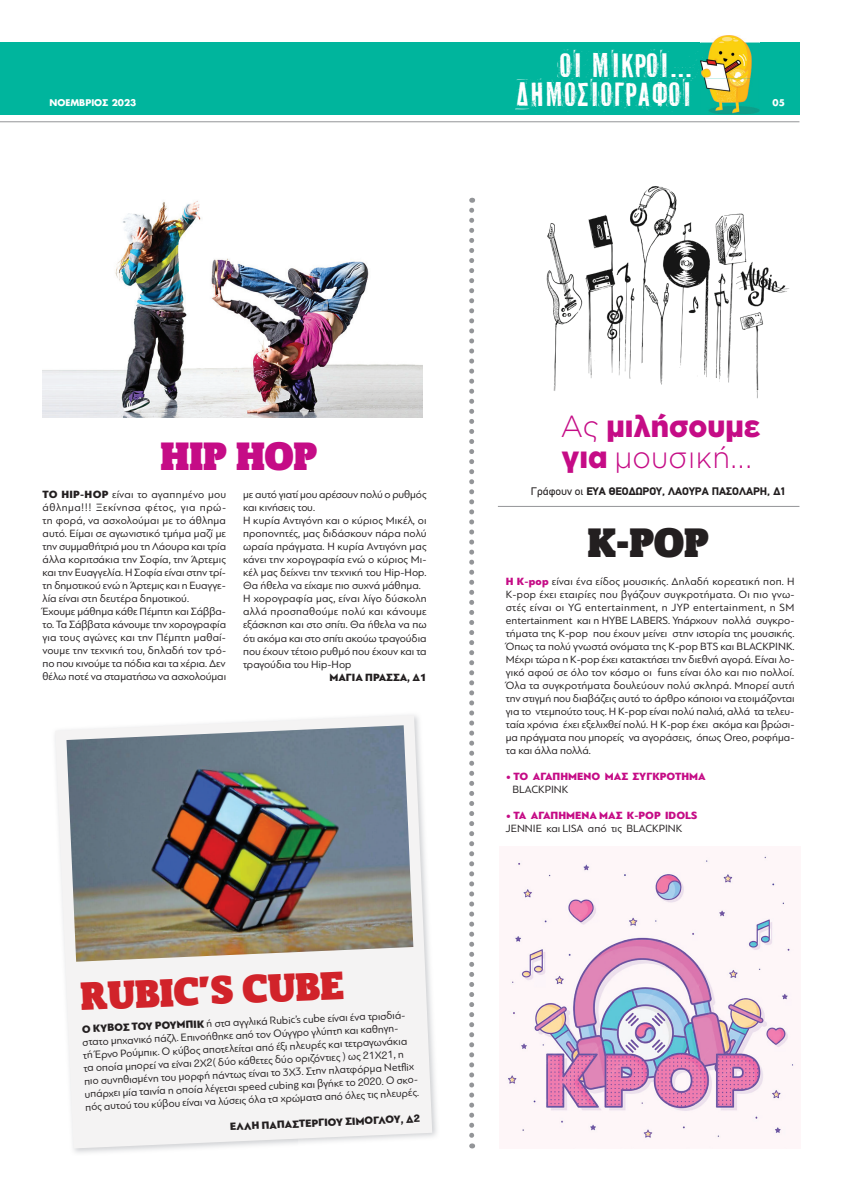
<style>
.page{position:relative;width:842px;height:1191px;background:#fff}
.page>*{position:absolute;margin:0;border:0;box-sizing:border-box;transform-origin:0 0}
.t1{font:900 37.5px "BHMA Next Step 10";color:#231f20}
.t2{font:900 36.1px "BHMA Next Step 10";color:#d1232a}
.t3{font:900 36.1px "BHMA Next Step 10";color:#c50c86}
.t4{font:31.6px "PF Fuel Pro";color:#fff}
.t5{font:300 30.4px/31px "Gotham Greek";color:#c50c86;scale:.95 1}
.t6{font:11px/13px "PF Bague Sans Pro";color:#231f20}
.t7{font:900 11px "PF Bague Sans Pro";color:#c50c86}
.t8{font:900 11px "PF Bague Sans Pro";color:#231f20}
.t9{font:900 11px "PF Din Text";color:#231f20;scale:1.05 1}
.t10{font:700 9px "PF Futura Neu";color:#fff}
.s1{font-weight:900}
.s2{font-weight:400}
.s3{font-weight:900;color:#c50c86}
</style>
<div class="page">
<img style="left:546px;top:186px;width:244px;height:213px">
<div style="left:0;top:43px;width:799px;height:72px;background:#00b59d"></div>
<hr style="left:0;top:121px;width:799px;height:1px;background:#939598">
<img style="left:700px;top:36px;width:60px;height:78px">
<img style="left:700px;top:45px;width:3px;height:38px">
<svg style="left:469px;top:210px;width:5px;height:938px"></svg>
<img style="left:507px;top:855px;width:287px;height:285px">
<hr style="left:498px;top:506px;width:301px;height:1px;background:#939598">
<img style="left:43px;top:200px;width:380px;height:217px">
<svg style="left:55px;top:715px;width:377px;height:433px;fill:#f4f3f3"></svg>
<img style="left:66px;top:725px;width:347px;height:236px">
<p class="t10" style="left:50px;top:97px;width:88px">ΝΟΕΜΒΡΙΟΣ 2023</p>
<h3 class="t4" style="left:559px;top:43px;width:134px">Οι µικροί...</h3>
<h3 class="t4" style="left:516px;top:72px;width:178px">δηµοσιογράφοι</h3>
<p class="t10" style="left:773px;top:97px;width:14px">05</p>
<h2 class="t3" style="left:161px;top:432px;width:158px">HIP HOP</h2>
<p class="t6" style="left:43px;top:488px;width:185px"><span class="s1">ΤΟ HIP-HOP</span> είναι το αγαπηµένο µου άθληµα!!! Ξεκίνησα φέτος, για πρώ&shy;τη φορά, να ασχολούµαι µε το άθληµα αυτό. Είµαι σε αγωνιστικό τµήµα µαζί µε την συµµαθήτριά µου τη Λάουρα και τρία άλλα κοριτσάκια την Σοφία, την Άρτεµις και την Ευαγγελία. Η Σοφία είναι στην τρί&shy;τη δηµοτικού ενώ η Άρτεµις και η Ευαγγε&shy;λία είναι στη δευτέρα δηµοτικού.<br>Έχουµε µάθηµα κάθε Πέµπτη και Σάββα&shy;το. Τα Σάββατα κάνουµε την χορογραφία για τους αγώνες και την Πέµπτη µαθαί&shy;νουµε την τεχνική του, δηλαδή τον τρό&shy;πο που κινούµε τα πόδια και τα χέρια. ∆εν θέλω ποτέ να σταµατήσω να ασχολούµαι</p>
<p class="t6" style="left:243px;top:488px;width:185px">µε αυτό γιατί µου αρέσουν πολύ ο ρυθµός και κινήσεις του.<br>Η κυρία Αντιγόνη και ο κύριος Μικέλ, οι προπονητές, µας διδάσκουν πάρα πολύ ωραία πράγµατα. Η κυρία Αντιγόνη µας κάνει την χορογραφία ενώ ο κύριος Μι&shy;κέλ µας δείχνει την τεχνική του Hip-Hop.<br>Θα ήθελα να είχαµε πιο συχνά µάθηµα.<br>Η χορογραφία µας, είναι λίγο δύσκολη αλλά προσπαθούµε πολύ και κάνουµε εξάσκηση και στο σπίτι. Θα ήθελα να πω ότι ακόµα και στο σπίτι ακούω τραγούδια που έχουν τέτοιο ρυθµό που έχουν και τα τραγούδια του Hip-Hop</p>
<p class="t8" style="left:329px;top:670px;width:99px">ΜΑΓΙΑ ΠΡΑΣΣΑ, ∆1</p>
<h2 class="t2" style="left:80px;top:970px;width:265px;rotate:-2deg">RUBIC’S CUBE</h2>
<p class="t6" style="left:82px;top:1020px;width:342px;rotate:-2deg"><span class="s1">Ο ΚΥΒΟΣ ΤΟΥ ΡΟΥΜΠΙΚ</span> ή στα αγγλικά Rubic’s cube είναι ένα τρισδιά&shy;στατο µηχανικό πάζλ. Επινοήθηκε από τον Ούγγρο γλύπτη και καθηγη-<br>τή Έρνο Ρούµπικ. Ο κύβος αποτελείται από έξι πλευρές και τετραγωνάκια<br>τα οποία µπορεί να είναι 2Χ2( δύο κάθετες δύο οριζόντιες ) ως 21Χ21, η<br>πιο συνηθισµένη του µορφή πάντως είναι το 3Χ3. Στην πλατφόρµα Netfl ix υπάρχει µία ταινία η οποία λέγεται speed cubing και βγήκε το 2020. Ο σκο&shy;πός αυτού του κύβου είναι να λύσεις όλα τα χρώµατα από όλες τις πλευρές.</p>
<p class="t8" style="left:230px;top:1119px;width:192px;rotate:-2deg">EΛΛΗ ΠΑΠΑΣΤΕΡΓΙΟΥ ΣΙΜΟΓΛΟΥ, ∆2</p>
<h3 class="t5" style="left:561px;top:410px;width:212px">Ας <span class="s1">μιλήσουμε για</span> μουσική...</h3>
<p class="t9" style="left:531px;top:485px;width:244px"><span class="s2">Γράφουν οι</span> EYA ΘΕΟΔΩΡΟΥ, ΛΑΟΥΡΑ ΠΑΣΟΛΑΡΗ, Δ1</p>
<h1 class="t1" style="left:588px;top:517px;width:122px">K-POP</h1>
<p class="t6" style="left:506px;top:574px;width:290px;text-align:justify"><span class="s3">Η K-pop</span> είναι ένα είδος µουσικής. ∆ηλαδή κορεατική ποπ. Η K-pop έχει εταιρίες που βγάζουν συγκροτήµατα. Οι πιο γνω&shy;στές είναι οι YG entertainment, η JYP entertainment, η SM entertainment και η HYBE LABERS. Υπάρχουν πολλά συγκρο&shy;τήµατα της K-pop που έχουν µείνει στην ιστορία της µουσικής.<br>Όπως τα πολύ γνωστά ονόµατα της K-pop BTS και BLACKPINK.<br>Μέχρι τώρα η K-pop έχει κατακτήσει την διεθνή αγορά. Είναι λο&shy;γικό αφού σε όλο τον κόσµο οι funs είναι όλο και πιο πολλοί.<br>Όλα τα συγκροτήµατα δουλεύουν πολύ σκληρά. Μπορεί αυτή την στιγµή που διαβάζεις αυτό το άρθρο κάποιοι να ετοιµάζονται για το ντεµπούτο τους. Η Κ-pop είναι πολύ παλιά, αλλά τα τελευ&shy;ταία χρόνια έχει εξελιχθεί πολύ. Η K-pop έχει ακόµα και βρώσι&shy;µα πράγµατα που µπορείς να αγοράσεις, όπως Oreo, ροφήµα&shy;τα και άλλα πολλά.</p>
<p class="t7" style="left:506px;top:769px;width:201px">• ΤΟ ΑΓΑΠΗΜΕΝΟ ΜΑΣ ΣΥΓΚΡΟΤΗΜΑ</p>
<p class="t6" style="left:512px;top:782px;width:57px">BLACKPINK</p>
<p class="t7" style="left:506px;top:808px;width:193px">• ΤΑ ΑΓΑΠΗΜΕΝΑ ΜΑΣ Κ-POP IDOLS</p>
<p class="t6" style="left:506px;top:821px;width:178px">JENNIE και LISA από τις BLACKPINK</p>
</div>
